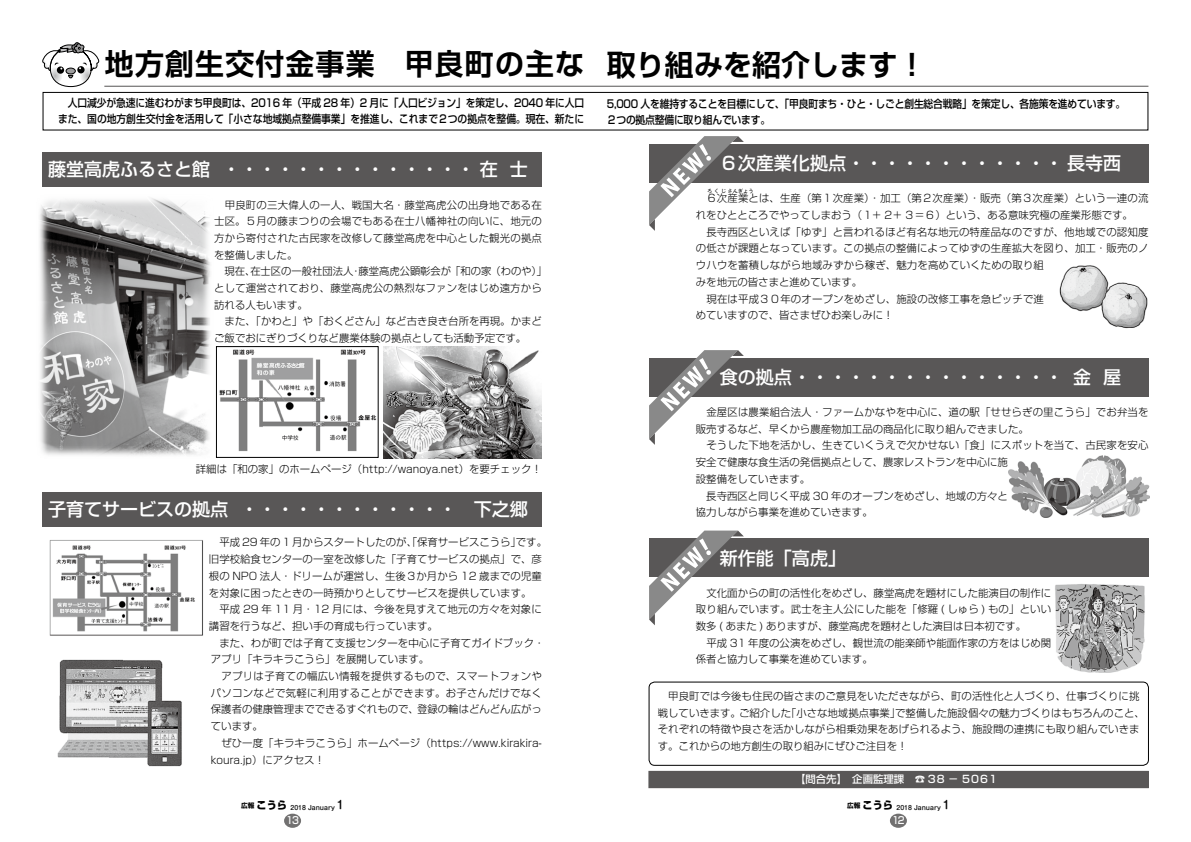
<style>
.page{position:relative;width:1191px;height:842px;background:#fff}
.page>*{position:absolute;margin:0;border:0;box-sizing:border-box;transform-origin:0 0}
.t1{font:700 29.3px "Shin Go Pro De";letter-spacing:.04em;color:#000}
.t2{font:700 29.3px "Shin Go Pro De";color:#000}
.t3{font:500 18px "Shin Go Pro";color:#fff}
.t4{font:500 11.2px "Shin M Go";color:#000}
.t5{font:500 11px/16.6px "Shin Go Pro";letter-spacing:-.015em;color:#000;scale:.89 1}
.t6{font:300 10.4px/16.7px "Shin Go Pro";letter-spacing:.005em;color:#000}
.t7{font:300 10.4px "Shin Go Pro";letter-spacing:.03em;color:#000}
.t8{font:500 10.4px "Shin Go Pro";color:#fff}
.t9{font:800 10.2px "Shin Go Pro";color:#000}
.t10{font:500 10px "Shin Go Pro";color:#fff;scale:.9 1}
.t11{font:700 6.6px "Shin Go Pro";color:#000}
.t12{font:500 6.2px "Shin M Go";color:#000}
.t13{font:300 5.2px "Shin Go Pro";color:#000}
</style>
<div class="page">
<img style="left:1059px;top:265px;width:89px;height:64px">
<img style="left:1008px;top:455px;width:141px;height:63px">
<img style="left:1055px;top:584px;width:90px;height:88px">
<img style="left:57px;top:659px;width:125px;height:108px">
<img style="left:49px;top:540px;width:154px;height:96px">
<div style="left:43px;top:92px;width:1105px;height:39px;border:1px solid #000"></div>
<img style="left:219px;top:349px;width:157px;height:103px">
<div style="left:216px;top:346px;width:162px;height:112px;border:1px solid #000"></div>
<img style="left:39px;top:198px;width:171px;height:258px">
<img style="left:383px;top:347px;width:158px;height:111px">
<div style="left:649px;top:144px;width:499px;height:39px;background:#595757"></div>
<div style="left:649px;top:358px;width:499px;height:38px;background:#595757"></div>
<div style="left:649px;top:538px;width:499px;height:39px;background:#595757"></div>
<div style="left:890px;top:814px;width:17px;height:14px;background:#727171;border-radius:50%"></div>
<div style="left:284px;top:814px;width:17px;height:14px;background:#727171;border-radius:50%"></div>
<hr style="left:104px;top:86px;width:1044px;height:1px;background:#727171">
<svg style="left:42px;top:42px;width:57px;height:45px"></svg>
<div style="left:649px;top:771px;width:499px;height:17px;background:#595757"></div>
<div style="left:43px;top:152px;width:499px;height:34px;background:#595757"></div>
<div style="left:43px;top:493px;width:499px;height:34px;background:#595757"></div>
<div style="left:649px;top:682px;width:499px;height:83px;border:1px solid #000;border-radius:6px"></div>
<svg style="left:649px;top:136px;width:95px;height:95px"></svg>
<svg style="left:649px;top:350px;width:95px;height:95px"></svg>
<svg style="left:649px;top:531px;width:95px;height:94px"></svg>
<h1 class="t1" style="left:105px;top:40px;width:481px">地方創生交付金事業　甲良町の主な</h1>
<p class="t5" style="left:58px;top:93px;width:592px">　人口減少が急速に進むわがまち甲良町は、2016 年（平成 28 年）2 月に「人口ビジョン」を策定し、2040 年に人口また、国の地方創生交付金を活用して「小さな地域拠点整備事業」を推進し、これまで２つの拠点を整備。現在、新たに</p>
<h2 class="t3" style="left:48px;top:155px;width:164px">藤堂高虎ふるさと館</h2>
<h2 class="t3" style="left:223px;top:155px;width:277px">・・・・・・・・・・・・・・在</h2>
<h2 class="t3" style="left:510px;top:155px;width:19px">士</h2>
<p class="t6" style="left:214px;top:195px;width:329px">　甲良町の三大偉人の一人、戦国大名・藤堂高虎公の出身地である在</p>
<p class="t6" style="left:214px;top:212px;width:329px">士区。５月の藤まつりの会場でもある在士八幡神社の向いに、地元の</p>
<p class="t6" style="left:214px;top:228px;width:329px">方から寄付された古民家を改修して藤堂高虎を中心とした観光の拠点</p>
<p class="t6" style="left:214px;top:245px;width:85px">を整備しました。</p>
<p class="t6" style="left:358px;top:262px;width:190px">藤堂高虎公顕彰会が「和の家（わのや「(</p>
<p class="t6" style="left:250px;top:262px;width:104px">在士区の一般社団法人</p>
<p class="t6" style="left:214px;top:262px;width:329px;text-indent:10px">現在、<br>として運営されており、藤堂高虎公の熱烈なファンをはじめ遠方から訪れる人もいます。<br>　また、「かわと」や「おくどさん」など古き良き台所を再現。かまどご飯でおにぎりづくりなど農業体験の拠点としても活動予定です。</p>
<p class="t6" style="left:351px;top:262px;width:12px">・</p>
<p class="t6" style="left:196px;top:459px;width:347px">詳細は「和の家」のホームページ（http://wanoya.net）を要チェック!</p>
<h2 class="t3" style="left:48px;top:495px;width:182px">子育てサービスの拠点</h2>
<h2 class="t3" style="left:241px;top:495px;width:218px">・・・・・・・・・・・・</h2>
<h2 class="t3" style="left:474px;top:495px;width:55px">下之郷</h2>
<p class="t6" style="left:209px;top:533px;width:313px">　平成 29 年の 1 月からスタートしたのが、「保育サービスこうら」</p>
<p class="t6" style="left:209px;top:550px;width:334px">旧学校給食センターの一室を改修した「子育てサービスの拠点」で、彦</p>
<p class="t6" style="left:209px;top:566px;width:334px">根の NPO 法人・ドリームが運営し、生後３か月から 12 歳までの児童</p>
<p class="t6" style="left:209px;top:583px;width:324px">を対象に困ったときの一時預かりとしてサービスを提供しています。</p>
<p class="t6" style="left:209px;top:600px;width:334px">　平成 29 年 11 月・12 月には、今後を見すえて地元の方々を対象に</p>
<p class="t6" style="left:209px;top:616px;width:230px">講習を行うなど、担い手の育成も行っています。</p>
<p class="t6" style="left:209px;top:633px;width:337px">　また、わが町では子育て支援センターを中心に子育てガイドブック・</p>
<p class="t6" style="left:211px;top:650px;width:220px">アプリ「キラキラこうら」を展開しています。</p>
<p class="t7" style="left:211px;top:668px;width:332px">　アプリは子育ての幅広い情報を提供するもので、スマートフォンや</p>
<p class="t7" style="left:211px;top:684px;width:332px">パソコンなどで気軽に利用することができます。お子さんだけでなく</p>
<p class="t6" style="left:417px;top:700px;width:126px">登録の輪はどんどん広がっ</p>
<p class="t6" style="left:516px;top:533px;width:33px">です。</p>
<p class="t6" style="left:211px;top:700px;width:210px">保護者の健康管理までできるすぐれもので、ています。</p>
<p class="t6" style="left:211px;top:750px;width:116px">koura j p. ）にアクセス!</p>
<p class="t6" style="left:211px;top:733px;width:332px">　ぜひ一度「キラキラこうら」ホームページ（https://www.kirakira-</p>
<p class="t4" style="left:337px;top:797px;width:9px">1</p>
<p class="t9" style="left:257px;top:797px;width:32px">こうら</p>
<p class="t11" style="left:241px;top:800px;width:15px">広報</p>
<p class="t12" style="left:290px;top:803px;width:46px">2018 JANUARY</p>
<p class="t10" style="left:286px;top:812px;width:16px">13</p>
<h1 class="t2" style="left:607px;top:40px;width:321px">取り組みを紹介します!</h1>
<p class="t5" style="left:607px;top:94px;width:584px">5,000 人を維持することを目標にして、「甲良町まち・ひと・しごと創生総合戦略」を策定し、各施策を進めています。<br>２つの拠点整備に取り組んでいます。</p>
<h2 class="t3" style="left:720px;top:149px;width:403px">６次産業化拠点・・・・・・・・・・・・長寺西</h2>
<p class="t13" style="left:707px;top:186px;width:48px">ろくじさんぎょう</p>
<p class="t6" style="left:696px;top:205px;width:454px">れをひとところでやってしまおう（１+ ２+ ３＝６）という、ある意味究極の産業形態です。<br>　長寺西区といえば「ゆず」と言われるほど有名な地元の特産品なのですが、他地域での認知度の低さが課題となっています。この拠点の整備によってゆずの生産拡大を図り、加工・販売のノウハウを蓄積しながら地域みずから稼ぎ、魅力を高めていくための取り組<br>みを地元の皆さまと進めています。<br>　現在は平成３０年のオープンをめざし、施設の改修工事を急ピッチで進<br>めていますので、皆さまぜひお楽しみに!</p>
<p class="t6" style="left:706px;top:189px;width:443px">６次産業とは、生産（第１次産業）・加工（第２次産業）・販売（第３次産業）という一連の流</p>
<h2 class="t3" style="left:720px;top:362px;width:345px">食の拠点・・・・・・・・・・・・・・・</h2>
<h2 class="t3" style="left:1073px;top:362px;width:19px">金</h2>
<h2 class="t3" style="left:1103px;top:362px;width:19px">屋</h2>
<p class="t6" style="left:696px;top:402px;width:454px">　金屋区は農業組合法人・ファームかなやを中心に、道の駅「せせらぎの里こうら」でお弁当を販売するなど、早くから農産物加工品の商品化に取り組んできました。<br>　そうした下地を活かし、生きていくうえで欠かせない「食」にスポットを当て、古民家を安心安全で健康な食生活の発信拠点として、農家レストランを中心に施<br>設整備をしていきます。<br>　長寺西区と同じく平成 30 年のオープンをめざし、地域の方々と<br>協力しながら事業を進めていきます。</p>
<h2 class="t3" style="left:720px;top:543px;width:127px">新作能「高虎「</h2>
<p class="t6" style="left:696px;top:583px;width:357px">　文化面からの町の活性化をめざし、藤堂高虎を題材にした能演目の制作に取り組んでいます。武士を主人公にした能を「修羅 ( しゅら ) もの」といい数多 ( あまた ) ありますが、藤堂高虎を題材とした演目は日本初です。<br>　平成 31 年度の公演をめざし、観世流の能楽師や能面作家の方をはじめ関係者と協力して事業を進めています。</p>
<p class="t6" style="left:895px;top:686px;width:251px;text-indent:-237px">　甲良町では今後も住民の皆さまのご意見をいただきながら、町の活性化と人づくり、仕事づくりに挑で整備した施設個々の魅力づくりはもちろんのこと、</p>
<p class="t6" style="left:786px;top:703px;width:116px">「小さな地域拠点事業」</p>
<p class="t6" style="left:739px;top:703px;width:53px">ご紹介した</p>
<p class="t6" style="left:658px;top:703px;width:483px">戦していきます。<br>それぞれの特徴や良さを活かしながら相乗効果をあげられるよう、施設間の連携にも取り組んでいきます。これからの地方創生の取り組みにぜひご注目を!</p>
<p class="t8" style="left:795px;top:771px;width:111px">【問合先】　企画監理課</p>
<p class="t8" style="left:914px;top:771px;width:84px">☎38 － 5061</p>
<p class="t4" style="left:943px;top:797px;width:9px">1</p>
<p class="t9" style="left:862px;top:797px;width:32px">こうら</p>
<p class="t11" style="left:847px;top:800px;width:15px">広報</p>
<p class="t12" style="left:896px;top:803px;width:46px">2018 JANUARY</p>
<p class="t10" style="left:892px;top:812px;width:16px">12</p>
</div>
